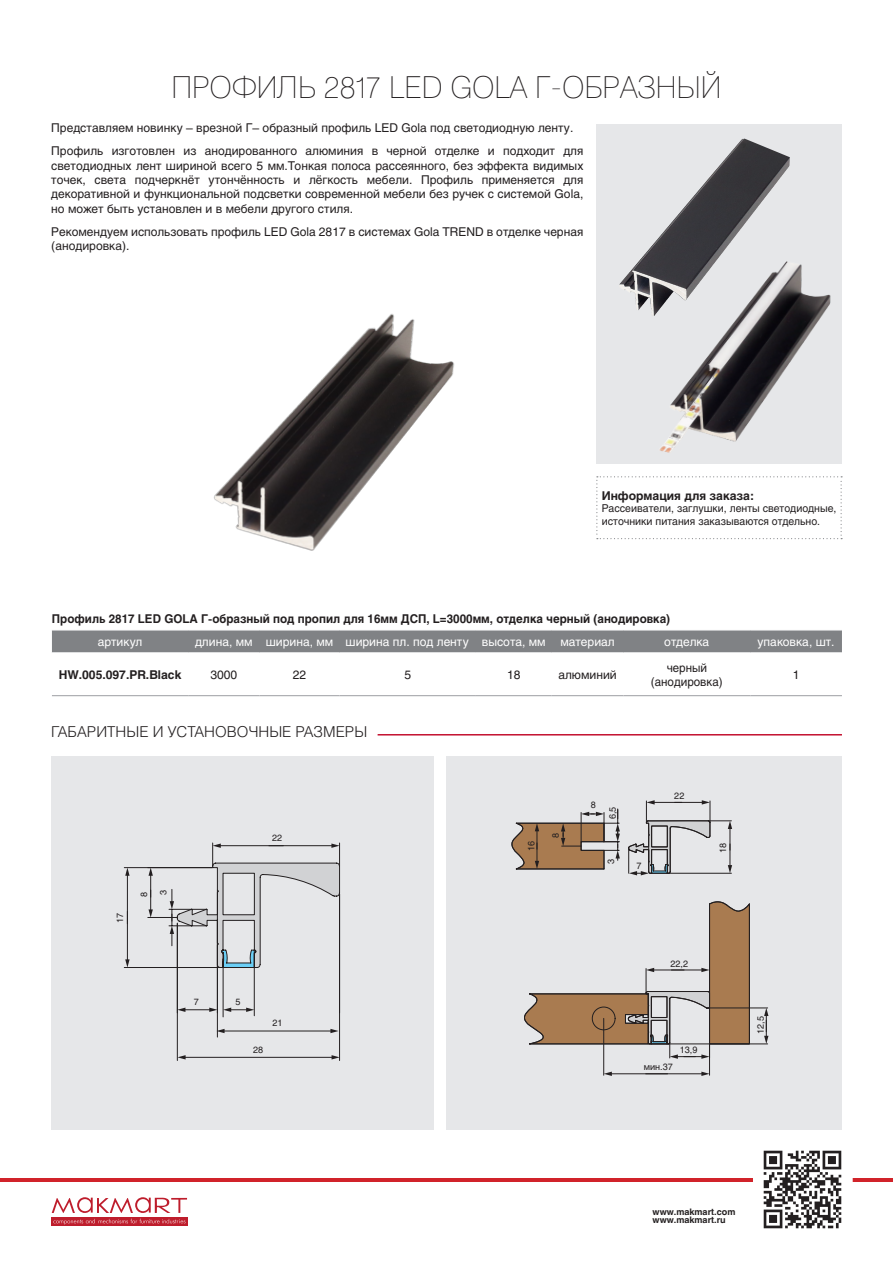
<style>
.page{position:relative;width:893px;height:1263px;background:#fff}
.page>*{position:absolute;margin:0;border:0;box-sizing:border-box;transform-origin:0 0}
.артикулы{font:30px "Helios Thin C";color:#231f20}
.t1{font:300 15px "Helios";color:#231f20}
.артикулы-2{font:12.15px "Helios";color:#fff}
.тексты{font:12px/14.4px "Helios C";color:#231f20;text-align:justify}
.артикулы-3{font:700 12px "Helios C";color:#231f20;scale:.96 1}
.t2{font:12px "Helios";color:#fff}
.t3{font:700 12px "Helios";color:#231f20}
.артикулы-4{font:700 12px "Helios C";color:#231f20}
.t4{font:12px "Helios";color:#231f20}
.t5{font:12px "Helios";color:#231f20;scale:.96 1}
.Paragraph_Style_2{font:10.65px/12.6px "Helios";color:#231f20}
.схемы{font:9.15px "Helios";color:#231f20}
.t6{font:700 9px "Helios";color:#231f20}
.схемы-2{font:9px "Helios";color:#231f20}
</style>
<div class="page">
<div style="left:596px;top:124px;width:246px;height:339px;background:#e6e7e9"></div>
<img style="left:214px;top:314px;width:241px;height:237px">
<img style="left:619px;top:138px;width:171px;height:172px">
<img style="left:649px;top:256px;width:182px;height:197px">
<hr style="left:0;top:1178px;width:893px;height:3px;background:#d1232a">
<img style="left:756px;top:1150px;width:94px;height:79px">
<div style="left:51px;top:1217px;width:137px;height:9px;background:#be1d2c"></div>
<svg style="left:53px;top:1219px;width:132px;height:5px"></svg>
<svg style="left:52px;top:1197px;width:135px;height:16px"></svg>
<div style="left:52px;top:630px;width:790px;height:22px;background:#808285"></div>
<hr style="left:52px;top:695px;width:136px;height:1px;background:#a8a9ad">
<hr style="left:188px;top:695px;width:72px;height:1px;background:#a8a9ad">
<hr style="left:260px;top:695px;width:80px;height:1px;background:#a8a9ad">
<hr style="left:340px;top:695px;width:136px;height:1px;background:#a8a9ad">
<hr style="left:476px;top:695px;width:76px;height:1px;background:#a8a9ad">
<hr style="left:552px;top:695px;width:71px;height:1px;background:#a8a9ad">
<hr style="left:623px;top:695px;width:127px;height:1px;background:#a8a9ad">
<hr style="left:750px;top:695px;width:92px;height:1px;background:#a8a9ad">
<hr style="left:378px;top:734px;width:464px;height:1px;background:#c3102f">
<svg style="left:596px;top:476px;width:246px;height:63px"></svg>
<div style="left:51px;top:756px;width:383px;height:373px;background:#e6e7e9"></div>
<hr style="left:223px;top:1031px;width:109px;height:1px;background:#231f20">
<svg style="left:216px;top:1029px;width:9px;height:4px"></svg>
<svg style="left:330px;top:1029px;width:8px;height:4px"></svg>
<hr style="left:217px;top:890px;width:1px;height:147px;background:#231f20">
<hr style="left:127px;top:874px;width:1px;height:87px;background:#231f20">
<svg style="left:125px;top:959px;width:5px;height:8px"></svg>
<svg style="left:125px;top:868px;width:5px;height:8px"></svg>
<hr style="left:124px;top:867px;width:88px;height:1px;background:#231f20">
<hr style="left:124px;top:967px;width:96px;height:1px;background:#231f20">
<hr style="left:184px;top:1057px;width:149px;height:1px;background:#231f20">
<svg style="left:178px;top:1055px;width:8px;height:4px"></svg>
<svg style="left:332px;top:1055px;width:7px;height:4px"></svg>
<hr style="left:177px;top:923px;width:1px;height:137px;background:#231f20">
<hr style="left:339px;top:894px;width:1px;height:166px;background:#231f20">
<svg style="left:148px;top:843px;width:192px;height:175px"></svg>
<hr style="left:169px;top:909px;width:37px;height:1px;background:#231f20">
<hr style="left:169px;top:925px;width:37px;height:1px;background:#231f20">
<div style="left:446px;top:756px;width:396px;height:373px;background:#e6e7e9"></div>
<svg style="left:511px;top:809px;width:109px;height:61px"></svg>
<svg style="left:628px;top:800px;width:104px;height:76px"></svg>
<hr style="left:652px;top:873px;width:79px;height:1px;background:#231f20">
<svg style="left:524px;top:901px;width:226px;height:175px"></svg>
<svg style="left:764px;top:1008px;width:4px;height:35px"></svg>
<hr style="left:706px;top:1007px;width:62px;height:1px;background:#231f20">
<hr style="left:648px;top:1043px;width:120px;height:1px;background:#231f20">
<p class="артикулы" style="left:171px;top:70px;width:552px">ПРОФИЛЬ 2817 LED GOLA Г-ОБРАЗНЫЙ</p>
<p class="тексты" style="left:51px;top:121px;width:524px">Представляем новинку – врезной Г– образный профиль LED Gola под светодиодную ленту.</p>
<p class="тексты" style="left:51px;top:144px;width:534px">Профиль изготовлен из анодированного алюминия в черной отделке и подходит для светодиодных лент шириной всего 5 мм.Тонкая полоса рассеянного, без эффекта видимых точек, света подчеркнёт утончённость и лёгкость мебели. Профиль применяется для декоративной и функциональной подсветки современной мебели без ручек с системой Gola, но может быть установлен и в мебели другого стиля.</p>
<p class="тексты" style="left:51px;top:224px;width:534px">Рекомендуем использовать профиль LED Gola 2817 в системах Gola TREND в отделке черная (анодировка).</p>
<p class="t3" style="left:602px;top:489px;width:154px">Информация для заказа:</p>
<p class="Paragraph_Style_2" style="left:602px;top:502px;width:236px">Рассеиватели, заглушки, ленты светодиодные, источники питания заказываются отдельно.</p>
<p class="артикулы-3" style="left:52px;top:611px;width:645px">Профиль 2817 LED GOLA Г-образный под пропил для 16мм ДСП, L=3000мм, отделка черный (анодировка)</p>
<p class="t2" style="left:98px;top:635px;width:46px">артикул</p>
<p class="t2" style="left:195px;top:635px;width:59px">длина, мм</p>
<p class="t2" style="left:266px;top:635px;width:69px">ширина, мм</p>
<p class="артикулы-2" style="left:346px;top:634px;width:125px">ширина пл. под ленту</p>
<p class="t2" style="left:482px;top:635px;width:65px">высота, мм</p>
<p class="t2" style="left:560px;top:635px;width:56px">материал</p>
<p class="t2" style="left:664px;top:635px;width:47px">отделка</p>
<p class="t2" style="left:758px;top:635px;width:79px">упаковка, шт.</p>
<p class="артикулы-4" style="left:59px;top:668px;width:124px">HW.005.097.PR.Black</p>
<p class="t4" style="left:210px;top:667px;width:28px">3000</p>
<p class="t4" style="left:293px;top:667px;width:15px">22</p>
<p class="t4" style="left:404px;top:667px;width:8px">5</p>
<p class="t4" style="left:507px;top:667px;width:15px">18</p>
<p class="t4" style="left:558px;top:667px;width:60px">алюминий</p>
<p class="t5" style="left:667px;top:660px;width:44px">черный</p>
<p class="t5" style="left:651px;top:675px;width:76px">(анодировка)</p>
<p class="t4" style="left:793px;top:667px;width:8px">1</p>
<p class="t1" style="left:51px;top:722px;width:318px">ГАБАРИТНЫЕ И УСТАНОВОЧНЫЕ РАЗМЕРЫ</p>
<p class="схемы-2" style="left:114px;top:923px;width:12px;rotate:-90deg">17</p>
<p class="схемы-2" style="left:139px;top:896px;width:7px;rotate:-90deg">8</p>
<p class="схемы-2" style="left:158px;top:895px;width:7px;rotate:-90deg">3</p>
<p class="схемы-2" style="left:272px;top:833px;width:12px">22</p>
<p class="схемы-2" style="left:194px;top:996px;width:7px">7</p>
<p class="схемы-2" style="left:235px;top:996px;width:7px">5</p>
<p class="схемы-2" style="left:253px;top:1044px;width:12px">28</p>
<p class="схемы-2" style="left:273px;top:1018px;width:12px">21</p>
<p class="схемы" style="left:526px;top:851px;width:12px;rotate:-90deg">16</p>
<p class="схемы" style="left:550px;top:838px;width:7px;rotate:-90deg">8</p>
<p class="схемы" style="left:591px;top:800px;width:7px">8</p>
<p class="схемы" style="left:607px;top:819px;width:14px;rotate:-90deg">6,5</p>
<p class="схемы" style="left:605px;top:863px;width:7px;rotate:-90deg">3</p>
<p class="схемы" style="left:636px;top:860px;width:7px">7</p>
<p class="схемы" style="left:674px;top:790px;width:12px">22</p>
<p class="схемы" style="left:717px;top:853px;width:12px;rotate:-90deg">18</p>
<p class="схемы" style="left:670px;top:958px;width:19px">22,2</p>
<p class="схемы" style="left:644px;top:1061px;width:31px">мин.37</p>
<p class="схемы" style="left:680px;top:1044px;width:19px">13,9</p>
<p class="схемы" style="left:755px;top:1034px;width:19px;rotate:-90deg">12,5</p>
<p class="t6" style="left:653px;top:1206px;width:84px">www.makmart.com</p>
<p class="t6" style="left:653px;top:1215px;width:75px">www.makmart.ru</p>
</div>
